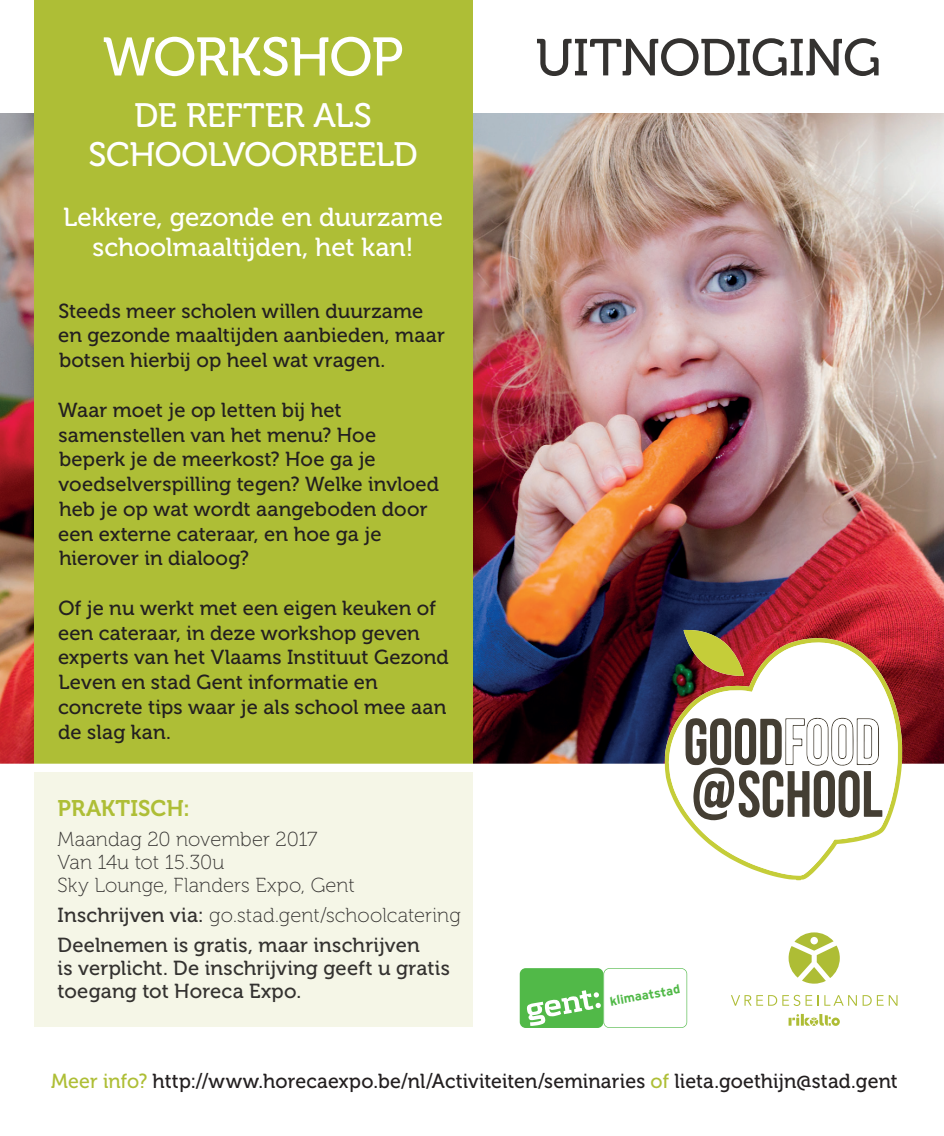
<style>
.page{position:relative;width:944px;height:1136px;background:#fff}
.page>*{position:absolute;margin:0;border:0;box-sizing:border-box;transform-origin:0 0}
.t1{font:54px "Museo 500";letter-spacing:-.02em;color:#fff}
.t2{font:51.75px "Museo 500";letter-spacing:-.02em;color:#343230}
.t3{font:33.75px/38.7px "Museo 500";letter-spacing:-.015em;color:#fff;text-align:center}
.t4{font:26.1px/29.9px "Museo 500";letter-spacing:-.005em;color:#fff;text-align:center}
.t5{font:22.5px "Museo 700";color:#aebe36}
.t6{font:20.25px/24.8px "Museo 500";letter-spacing:.005em;color:#231f20}
.t7{font:20.25px/23.2px "Museo 100";color:#343230}
.t8{font:20.25px/23.4px "Museo 500";letter-spacing:.005em;color:#343230}
.t9{font:700 12.6px "Interstate";color:#51b948}
.s1{font-family:"Museo 500"}
.s2{color:#aebe36}
</style>
<div class="page">
<img style="left:472px;top:114px;width:472px;height:649px">
<img style="left:0;top:114px;width:34px;height:649px">
<div style="left:34px;top:0;width:438px;height:768px;background:#aebe36"></div>
<div style="left:0;top:763px;width:944px;height:9px;background:#fff"></div>
<div style="left:34px;top:772px;width:438px;height:254px;background:#f5f6e7"></div>
<div style="left:520px;top:968px;width:83px;height:59px;background:#51b948;border-radius:6px"></div>
<svg style="left:527px;top:968px;width:160px;height:59px"></svg>
<svg style="left:665px;top:630px;width:237px;height:8px"></svg>
<svg style="left:665px;top:638px;width:237px;height:242px"></svg>
<svg style="left:683px;top:630px;width:61px;height:12px"></svg>
<svg style="left:669px;top:642px;width:229px;height:233px"></svg>
<svg style="left:685px;top:717px;width:197px;height:103px"></svg>
<svg style="left:789px;top:932px;width:51px;height:51px"></svg>
<svg style="left:789px;top:1013px;width:51px;height:12px"></svg>
<svg style="left:731px;top:994px;width:69px;height:11px"></svg>
<svg style="left:806px;top:995px;width:12px;height:10px"></svg>
<svg style="left:824px;top:995px;width:33px;height:10px"></svg>
<svg style="left:863px;top:995px;width:34px;height:10px"></svg>
<h1 class="t1" style="left:103px;top:27px;width:302px">WORKSHOP</h1>
<h3 class="t3" style="left:89px;top:97px;width:330px">DE REFTER ALS<br>SCHOOLVOORBEELD</h3>
<p class="t4" style="left:63px;top:203px;width:382px">Lekkere, gezonde en duurzame schoolmaaltijden, het kan!</p>
<p class="t6" style="left:58px;top:298px;width:388px">Steeds meer scholen willen duurzame en gezonde maaltijden aanbieden, maar botsen hierbij op heel wat vragen.</p>
<p class="t6" style="left:58px;top:397px;width:383px">Waar moet je op letten bij het samenstellen van het menu? Hoe beperk je de meerkost? Hoe ga je voedselverspilling tegen? Welke invloed heb je op wat wordt aangeboden door een externe cateraar, en hoe ga je hierover in dialoog?</p>
<p class="t6" style="left:58px;top:595px;width:392px">Of je nu werkt met een eigen keuken of een cateraar, in deze workshop geven experts van het Vlaams Instituut Gezond<br>Leven en stad Gent informatie en concrete tips waar je als school mee aan de slag kan.</p>
<p class="t5" style="left:58px;top:795px;width:134px">PRAKTISCH:</p>
<p class="t7" style="left:58px;top:827px;width:299px">Maandag 20 november 2017<br>Van 14u tot 15.30u<br>Sky Lounge, Flanders Expo, Gent</p>
<p class="t7" style="left:58px;top:903px;width:405px"><span class="s1">Inschrijven via:</span> go.stad.gent/schoolcatering</p>
<p class="t8" style="left:58px;top:933px;width:394px">Deelnemen is gratis, maar inschrijven<br>is verplicht. De inschrijving geeft u gratis toegang tot Horeca Expo.</p>
<h2 class="t2" style="left:535px;top:29px;width:347px">UITNODIGING</h2>
<p class="t9" style="left:609px;top:993px;width:73px;rotate:-10deg">klimaatstad</p>
<p class="t6" style="left:51px;top:1068px;width:848px"><span class="s2">Meer info?</span> http://www.horecaexpo.be/nl/Activiteiten/seminaries <span class="s2">of</span> lieta.goethijn@stad.gent</p>
</div>
